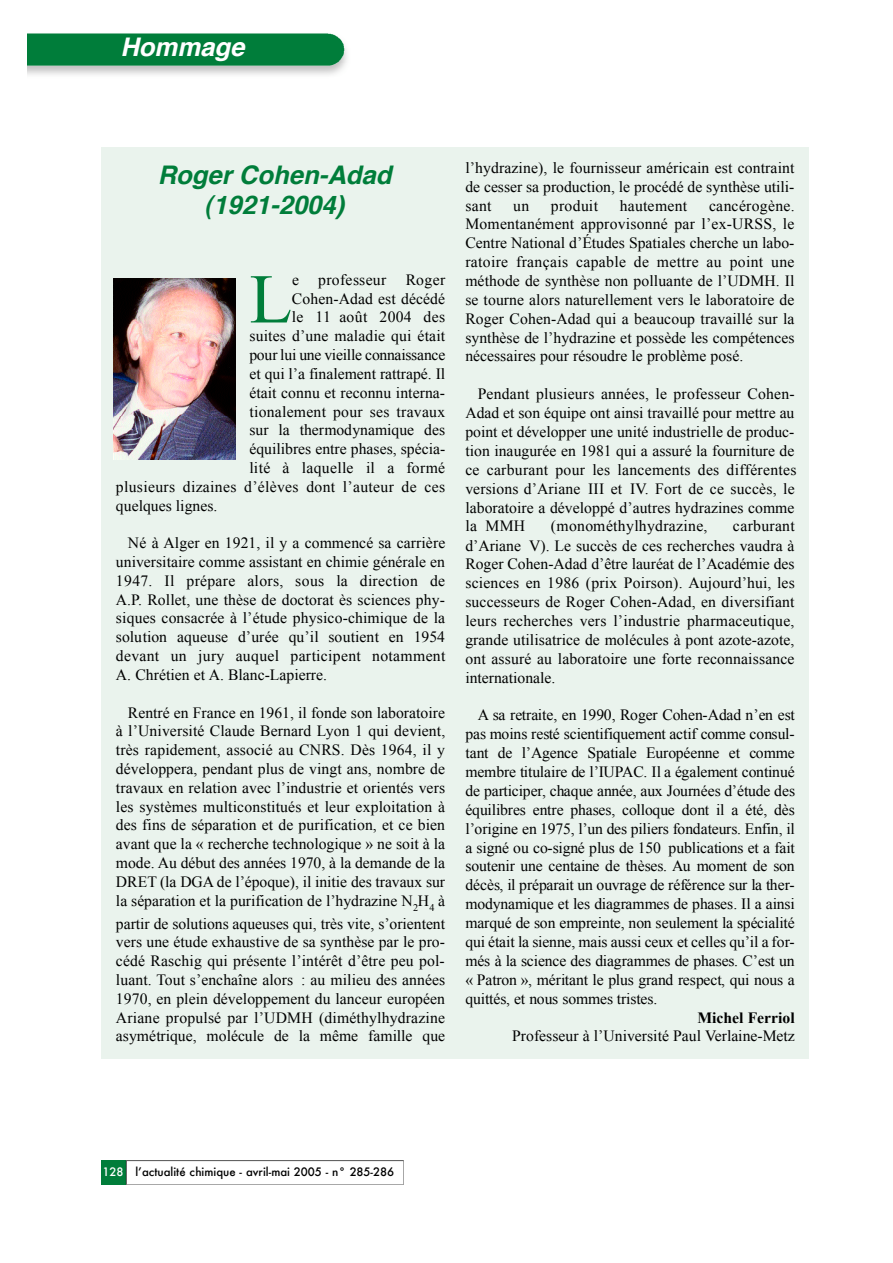
<style>
.page{position:relative;width:893px;height:1263px;background:#fff}
.page>*{position:absolute;margin:0;border:0;box-sizing:border-box;transform-origin:0 0}
.t1{font:69.9px "Times New Roman";color:#007d3a}
.t2{font:italic 700 25.65px/30.8px "Helvetica";color:#007d3a;text-align:center}
.t3{font:italic 700 25.65px "Helvetica";color:#fff}
.t4{font:15.6px/18.9px "Times New Roman";color:#000;text-align:justify}
.t5{font:15.6px "Times New Roman";letter-spacing:.025em;color:#000}
.t6{font:15.6px "Times New Roman";letter-spacing:.02em;color:#000}
.t7{font:15.6px "Times New Roman";letter-spacing:-.02em;color:#000}
.t8{font:700 15.6px "Times New Roman";color:#000}
.t9{font:500 11.4px "Futura";color:#000}
.s1{color:#fff}
</style>
<div class="page">
<svg style="left:27px;top:33px;width:317px;height:33px;background:#088140"></svg>
<div style="left:102px;top:1160px;width:24px;height:25px;background:#007d3a"></div>
<svg style="left:126px;top:1160px;width:278px;height:25px"></svg>
<div style="left:102px;top:148px;width:706px;height:911px;background:#eaf3ed"></div>
<img style="left:114px;top:278px;width:121px;height:182px">
<h2 class="t3" style="left:120px;top:36px;width:131px">Hommage</h2>
<h2 class="t2" style="left:158px;top:161px;width:241px">Roger Cohen-Adad (1921-2004)</h2>
<h1 class="t1" style="left:249px;top:260px;width:44px">L</h1>
<p class="t5" style="left:292px;top:271px;width:154px">e professeur Roger</p>
<p class="t4" style="left:292px;top:289px;width:155px">Cohen-Adad est décédé</p>
<p class="t5" style="left:292px;top:309px;width:155px">le 11 août 2004 des</p>
<p class="t4" style="left:249px;top:327px;width:197px">suites d’une maladie qui était</p>
<p class="t7" style="left:249px;top:346px;width:197px">pour lui une vieille connaissance</p>
<p class="t4" style="left:249px;top:364px;width:197px">et qui l’a finalement rattrapé. Il</p>
<p class="t4" style="left:249px;top:383px;width:197px">était connu et reconnu interna-</p>
<p class="t4" style="left:249px;top:402px;width:197px">tionalement pour ses travaux</p>
<p class="t4" style="left:249px;top:421px;width:197px">sur la thermodynamique des</p>
<p class="t4" style="left:249px;top:439px;width:197px">équilibres entre phases, spécia-</p>
<p class="t5" style="left:249px;top:459px;width:197px">lité à laquelle il a formé</p>
<p class="t6" style="left:116px;top:478px;width:330px">plusieurs dizaines d’élèves dont l’auteur de ces</p>
<p class="t4" style="left:116px;top:496px;width:103px">quelques lignes.</p>
<p class="t4" style="left:116px;top:534px;width:331px;text-indent:12px">Né à Alger en 1921, il y a commencé sa carrière universitaire comme assistant en chimie générale en 1947. Il prépare alors, sous la direction de A.P. Rollet, une thèse de doctorat ès sciences phy&shy;siques consacrée à l’étude physico-chimique de la solution aqueuse d’urée qu’il soutient en 1954 devant un jury auquel participent notamment A. Chrétien et A. Blanc-Lapierre.</p>
<p class="t4" style="left:116px;top:703px;width:331px;text-indent:12px">Rentré en France en 1961, il fonde son laboratoire à l’Université Claude Bernard Lyon 1 qui devient, très rapidement, associé au CNRS. Dès 1964, il y développera, pendant plus de vingt ans, nombre de travaux en relation avec l’industrie et orientés vers les systèmes multiconstitués et leur exploitation à des fins de séparation et de purification, et ce bien avant que la « recherche technologique » ne soit à la mode. Au début des années 1970, à la demande de la DRET (la DGA de l’époque), il initie des travaux sur la séparation et la purification de l’hydrazine N<sub>2</sub>H<sub>4</sub> à</p>
<p class="t4" style="left:116px;top:914px;width:331px">partir de solutions aqueuses qui, très vite, s’orientent vers une étude exhaustive de sa synthèse par le pro&shy;cédé Raschig qui présente l’intérêt d’être peu pol&shy;luant. Tout s’enchaîne alors : au milieu des années 1970, en plein développement du lanceur européen Ariane propulsé par l’UDMH (diméthylhydrazine asymétrique, molécule de la même famille que</p>
<p class="t4" style="left:465px;top:158px;width:330px">l’hydrazine), le fournisseur américain est contraint de cesser sa production, le procédé de synthèse utili&shy;sant</p>
<p class="t4" style="left:513px;top:196px;width:18px">un</p>
<p class="t5" style="left:551px;top:197px;width:49px">produit</p>
<p class="t5" style="left:619px;top:197px;width:69px">hautement</p>
<p class="t4" style="left:465px;top:196px;width:331px;text-indent:244px">cancérogène.<br>Momentanément approvisonné par l’ex-URSS, le Centre National d’Études Spatiales cherche un labo&shy;ratoire français capable de mettre au point une méthode de synthèse non polluante de l’UDMH. Il se tourne alors naturellement vers le laboratoire de Roger Cohen-Adad qui a beaucoup travaillé sur la synthèse de l’hydrazine et possède les compétences nécessaires pour résoudre le problème posé.</p>
<p class="t4" style="left:465px;top:385px;width:332px;text-align:left;text-indent:12px">Pendant plusieurs années, le professeur Cohen-Adad et son équipe ont ainsi travaillé pour mettre au point et développer une unité industrielle de produc&shy;tion inaugurée en 1981 qui a assuré la fourniture de ce carburant pour les lancements des différentes versions d’Ariane III et IV. Fort de ce succès, le laboratoire a développé d’autres hydrazines comme la MMH</p>
<p class="t4" style="left:465px;top:517px;width:331px;text-indent:267px">carburant d’Ariane V). Le succès de ces recherches vaudra à Roger Cohen-Adad d’être lauréat de l’Académie des sciences en 1986 (prix Poirson). Aujourd’hui, les successeurs de Roger Cohen-Adad, en diversifiant leurs recherches vers l’industrie pharmaceutique, grande utilisatrice de molécules à pont azote-azote, ont assuré au laboratoire une forte reconnaissance internationale.</p>
<p class="t4" style="left:465px;top:706px;width:331px;text-indent:12px">A sa retraite, en 1990, Roger Cohen-Adad n’en est pas moins resté scientifiquement actif comme consul&shy;tant de l’Agence Spatiale Européenne et comme membre titulaire de l’IUPAC. Il a également continué de participer, chaque année, aux Journées d’étude des équilibres entre phases, colloque dont il a été, dès l’origine en 1975, l’un des piliers fondateurs. Enfin, il a signé ou co-signé plus de 150 publications et a fait soutenir une centaine de thèses. Au moment de son décès, il préparait un ouvrage de référence sur la ther&shy;modynamique et les diagrammes de phases. Il a ainsi marqué de son empreinte, non seulement la spécialité qui était la sienne, mais aussi ceux et celles qu’il a for&shy;més à la science des diagrammes de phases. C’est un « P a tro n », méritant le plus grand respect, qui nous a quittés, et nous sommes tristes.</p>
<p class="t8" style="left:697px;top:1009px;width:99px">Michel Ferriol</p>
<p class="t4" style="left:512px;top:1027px;width:284px">Professeur à l’Université Paul Verlaine-Metz</p>
<p class="t5" style="left:551px;top:518px;width:158px">(monométhylhydrazine,</p>
<p class="t9" style="left:103px;top:1164px;width:293px"><span class="s1">128</span> l’actualité chimique - avril-mai 2005 - n° 285-286</p>
</div>
